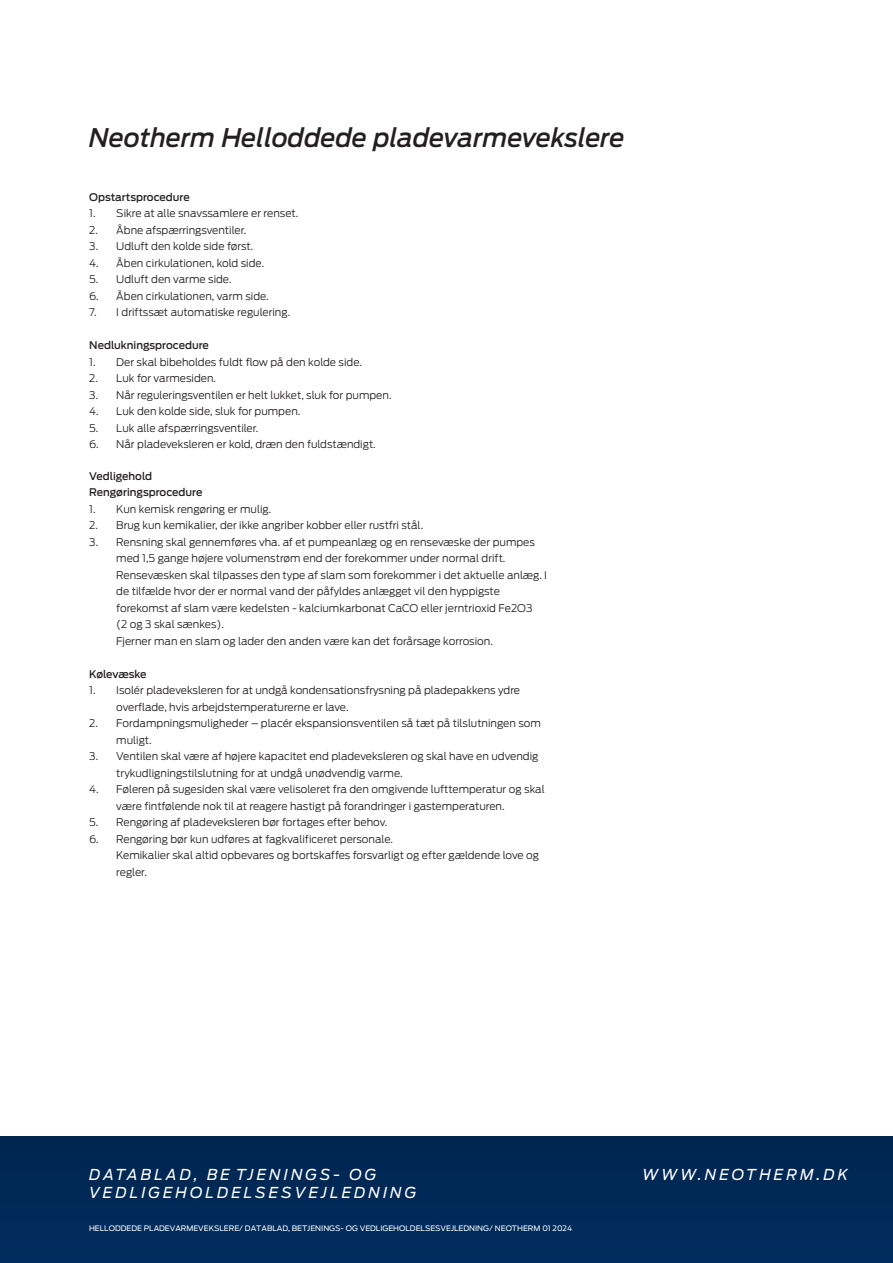
<style>
.page{position:relative;width:893px;height:1263px;background:#fff}
.page>*{position:absolute;margin:0;border:0;box-sizing:border-box;transform-origin:0 0}
.t1{font:italic 500 25.5px "Antenna";color:#231f20}
.t2{font:italic 15px/18px "Antenna";letter-spacing:.2em;color:#fff}
.t3{font:300 10.5px/16.5px "Antenna";color:#231f20}
.LAUF_NEU_1{font:500 10.5px "Antenna";color:#231f20}
.t4{font:7.5px "Antenna";color:#fff}
</style>
<div class="page">
<div style="left:0;top:1137px;width:893px;height:126px;background:#002957"></div>
<h1 class="t1" style="left:89px;top:122px;width:537px">Neotherm Helloddede pladevarmevekslere</h1>
<p class="LAUF_NEU_1" style="left:89px;top:190px;width:102px">Opstartsprocedure</p>
<p class="t3" style="left:89px;top:205px;width:210px">1. Sikre at alle snavssamlere er renset.</p>
<p class="t3" style="left:89px;top:221px;width:159px">2. Åbne afspærringsventiler.</p>
<p class="t3" style="left:89px;top:238px;width:166px">3. Udluft den kolde side først.</p>
<p class="t3" style="left:89px;top:254px;width:176px">4. Åben cirkulationen, kold side.</p>
<p class="t3" style="left:89px;top:271px;width:144px">5. Udluft den varme side.</p>
<p class="t3" style="left:89px;top:287px;width:181px">6. Åben cirkulationen, varm side.</p>
<p class="t3" style="left:89px;top:304px;width:202px">7. I driftssæt automatiske regulering.</p>
<p class="LAUF_NEU_1" style="left:89px;top:339px;width:121px">Nedlukningsprocedure</p>
<p class="t3" style="left:89px;top:353px;width:274px">1. Der skal bibeholdes fuldt flow på den kolde side.</p>
<p class="t3" style="left:89px;top:370px;width:128px">2. Luk for varmesiden.</p>
<p class="t3" style="left:89px;top:386px;width:304px">3. Når reguleringsventilen er helt lukket, sluk for pumpen.</p>
<p class="t3" style="left:89px;top:403px;width:213px">4. Luk den kolde side, sluk for pumpen.</p>
<p class="t3" style="left:89px;top:419px;width:171px">5. Luk alle afspærringsventiler.</p>
<p class="t3" style="left:89px;top:436px;width:288px">6. Når pladeveksleren er kold, dræn den fuldstændigt.</p>
<p class="LAUF_NEU_1" style="left:89px;top:469px;width:64px">Vedligehold</p>
<p class="LAUF_NEU_1" style="left:89px;top:486px;width:115px">Rengøringsprocedure</p>
<p class="t3" style="left:89px;top:500px;width:184px">1. Kun kemisk rengøring er mulig.</p>
<p class="t3" style="left:89px;top:517px;width:335px">2. Brug kun kemikalier, der ikke angriber kobber eller rustfri stål.</p>
<p class="t3" style="left:116px;top:533px;width:432px;text-indent:-27px">3. Rensning skal gennemføres vha. af et pumpeanlæg og en rensevæske der pumpes med 1,5 gange højere volumenstrøm end der forekommer under normal drift.<br>Rensevæsken skal tilpasses den type af slam som forekommer i det aktuelle anlæg. I de tilfælde hvor der er normal vand der påfyldes anlægget vil den hyppigste forekomst af slam være kedelsten - kalciumkarbonat CaCO eller jerntrioxid Fe2O3<br>(2 og 3 skal sænkes).<br>Fjerner man en slam og lader den anden være kan det forårsage korrosion.</p>
<p class="LAUF_NEU_1" style="left:89px;top:667px;width:59px">Kølevæske</p>
<p class="t3" style="left:116px;top:682px;width:405px;text-indent:-27px">1. Isolér pladeveksleren for at undgå kondensationsfrysning på pladepakkens ydre overflade, hvis arbejdstemperaturerne er lave.</p>
<p class="t3" style="left:116px;top:715px;width:426px;text-indent:-27px">2. Fordampningsmuligheder – placér ekspansionsventilen så tæt på tilslutningen som muligt.</p>
<p class="t3" style="left:116px;top:748px;width:424px;text-indent:-27px">3. Ventilen skal være af højere kapacitet end pladeveksleren og skal have en udvendig trykudligningstilslutning for at undgå unødvendig varme.</p>
<p class="t3" style="left:116px;top:781px;width:430px;text-indent:-27px">4. Føleren på sugesiden skal være velisoleret fra den omgivende lufttemperatur og skal være fintfølende nok til at reagere hastigt på forandringer i gastemperaturen.</p>
<p class="t3" style="left:89px;top:814px;width:299px">5. Rengøring af pladeveksleren bør fortages efter behov.</p>
<p class="t3" style="left:116px;top:830px;width:424px;text-indent:-27px">6. Rengøring bør kun udføres at fagkvalificeret personale.<br>Kemikalier skal altid opbevares og bortskaffes forsvarligt og efter gældende love og regler.</p>
<h2 class="t2" style="left:89px;top:1166px;width:329px">DATABLAD, BE TJENINGS- OG<br>VEDLIGEHOLDELSESVEJLEDNING</h2>
<p class="t4" style="left:89px;top:1224px;width:485px">HELLODDEDE PLADEVARMEVEKSLERE/ DATABLAD, BETJENINGS- OG VEDLIGEHOLDELSESVEJLEDNING/ NEOTHERM 01 2024</p>
<h2 class="t2" style="left:642px;top:1166px;width:207px">WWW.NEOTHERM.DK</h2>
</div>
